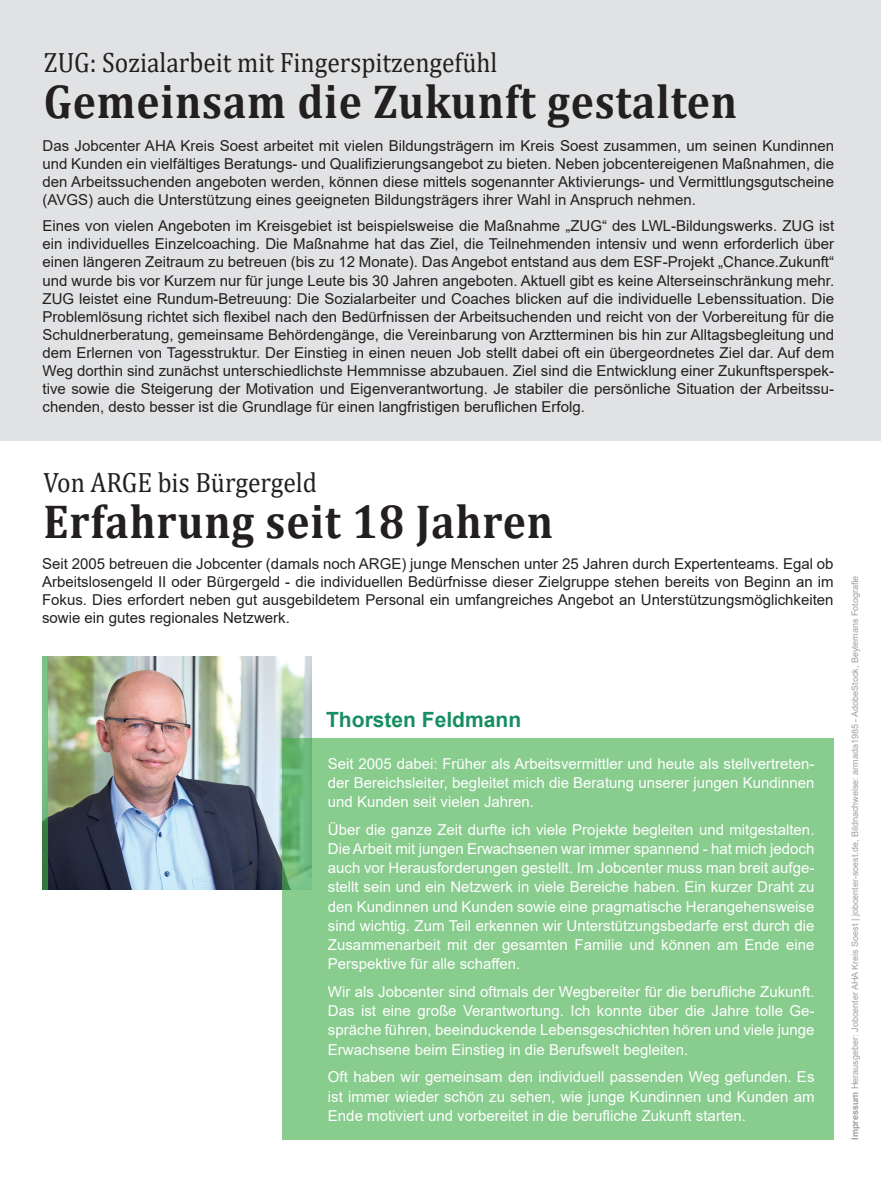
<style>
.page{position:relative;width:881px;height:1183px;background:#fff}
.page>*{position:absolute;margin:0;border:0;box-sizing:border-box;transform-origin:0 0}
.t1{font:700 47.85px "Cambria";letter-spacing:.02em;color:#231f20;scale:.91 1}
.t2{font:28.05px "Cambria";color:#231f20;scale:.91 1}
.t3{font:700 21px "Arial";color:#168e62}
.t4{font:15px/18px "Arial";color:#231f20;text-align:justify}
.t5{font:15px/19.2px "Arial";color:#fff;text-align:justify}
.t6{font:9px "Arial";color:#9d9fa2}
.s1{font-weight:700}
</style>
<div class="page">
<div style="left:0;top:0;width:880px;height:441px;background:#e1e2e4"></div>
<img style="left:47px;top:656px;width:264px;height:233px">
<div style="left:282px;top:738px;width:551px;height:401px;background:#88cc8e"></div>
<svg style="left:42px;top:656px;width:5px;height:233px"></svg>
<h2 class="t2" style="left:44px;top:45px;width:499px">ZUG: Sozialarbeit mit Fingerspitzengefühl</h2>
<h1 class="t1" style="left:44px;top:68px;width:763px">Gemeinsam die Zukunft gestalten</h1>
<p class="t4" style="left:43px;top:136px;width:792px">Das Jobcenter AHA Kreis Soest arbeitet mit vielen Bildungsträgern im Kreis Soest zusammen, um seinen Kundinnen und Kunden ein vielfältiges Beratungs- und Qualifizierungsangebot zu bieten. Neben jobcentereigenen Maßnahmen, die den Arbeitssuchenden angeboten werden, können diese mittels sogenannter Aktivierungs- und Vermittlungsgutscheine (AVGS) auch die Unterstützung eines geeigneten Bildungsträgers ihrer Wahl in Anspruch nehmen.</p>
<p class="t4" style="left:43px;top:217px;width:792px">Eines von vielen Angeboten im Kreisgebiet ist beispielsweise die Maßnahme „ZUG“ des LWL-Bildungswerks. ZUG ist ein individuelles Einzelcoaching. Die Maßnahme hat das Ziel, die Teilnehmenden intensiv und wenn erforderlich über einen längeren Zeitraum zu betreuen (bis zu 12 Monate). Das Angebot entstand aus dem ESF-Projekt „Chance.Zukunft“ und wurde bis vor Kurzem nur für junge Leute bis 30 Jahren angeboten. Aktuell gibt es keine Alterseinschränkung mehr.<br>ZUG leistet eine Rundum-Betreuung: Die Sozialarbeiter und Coaches blicken auf die individuelle Lebenssituation. Die Problemlösung richtet sich flexibel nach den Bedürfnissen der Arbeitsuchenden und reicht von der Vorbereitung für die Schuldnerberatung, gemeinsame Behördengänge, die Vereinbarung von Arztterminen bis hin zur Alltagsbegleitung und dem Erlernen von Tagesstruktur. Der Einstieg in einen neuen Job stellt dabei oft ein übergeordnetes Ziel dar. Auf dem Weg dorthin sind zunächst unterschiedlichste Hemmnisse abzubauen. Ziel sind die Entwicklung einer Zukunftsperspek&shy;tive sowie die Steigerung der Motivation und Eigenverantwortung. Je stabiler die persönliche Situation der Arbeitssu&shy;chenden, desto besser ist die Grundlage für einen langfristigen beruflichen Erfolg.</p>
<h2 class="t2" style="left:43px;top:466px;width:302px">Von ARGE bis Bürgergeld</h2>
<h1 class="t1" style="left:43px;top:488px;width:561px">Erfahrung seit 18 Jahren</h1>
<p class="t4" style="left:42px;top:554px;width:792px">Seit 2005 betreuen die Jobcenter (damals noch ARGE) junge Menschen unter 25 Jahren durch Expertenteams. Egal ob Arbeitslosengeld II oder Bürgergeld - die individuellen Bedürfnisse dieser Zielgruppe stehen bereits von Beginn an im Fokus. Dies erfordert neben gut ausgebildetem Personal ein umfangreiches Angebot an Unterstützungsmöglichkeiten sowie ein gutes regionales Netzwerk.</p>
<h3 class="t3" style="left:326px;top:705px;width:196px">Thorsten Feldmann</h3>
<p class="t5" style="left:328px;top:753px;width:488px">Seit 2005 dabei: Früher als Arbeitsvermittler und heute als stellvertreten&shy;der Bereichsleiter, begleitet mich die Beratung unserer jungen Kundinnen und Kunden seit vielen Jahren.</p>
<p class="t5" style="left:328px;top:819px;width:488px">Über die ganze Zeit durfte ich viele Projekte begleiten und mitgestalten.<br>Die Arbeit mit jungen Erwachsenen war immer spannend - hat mich jedoch auch vor Herausforderungen gestellt. Im Jobcenter muss man breit aufge&shy;stellt sein und ein Netzwerk in viele Bereiche haben. Ein kurzer Draht zu den Kundinnen und Kunden sowie eine pragmatische Herangehensweise sind wichtig. Zum Teil erkennen wir Unterstützungsbedarfe erst durch die Zusammenarbeit mit der gesamten Familie und können am Ende eine Perspektive für alle schaffen.</p>
<p class="t5" style="left:328px;top:981px;width:488px">Wir als Jobcenter sind oftmals der Wegbereiter für die berufliche Zukunft.<br>Das ist eine große Verantwortung. Ich konnte über die Jahre tolle Ge&shy;spräche führen, beeinduckende Lebensgeschichten hören und viele junge Erwachsene beim Einstieg in die Berufswelt begleiten.</p>
<p class="t5" style="left:328px;top:1066px;width:488px">Oft haben wir gemeinsam den individuell passenden Weg gefunden. Es ist immer wieder schön zu sehen, wie junge Kundinnen und Kunden am Ende motiviert und vorbereitet in die berufliche Zukunft starten.</p>
<p class="t6" style="left:848px;top:1139px;width:565px;rotate:-90deg"><span class="s1">Impressum</span> Herausgeber: Jobcenter AHA Kreis Soest | jobcenter-soest.de, Bildnachweise: armada1985 - AdobeStock, Beylemans Fotografie</p>
</div>
